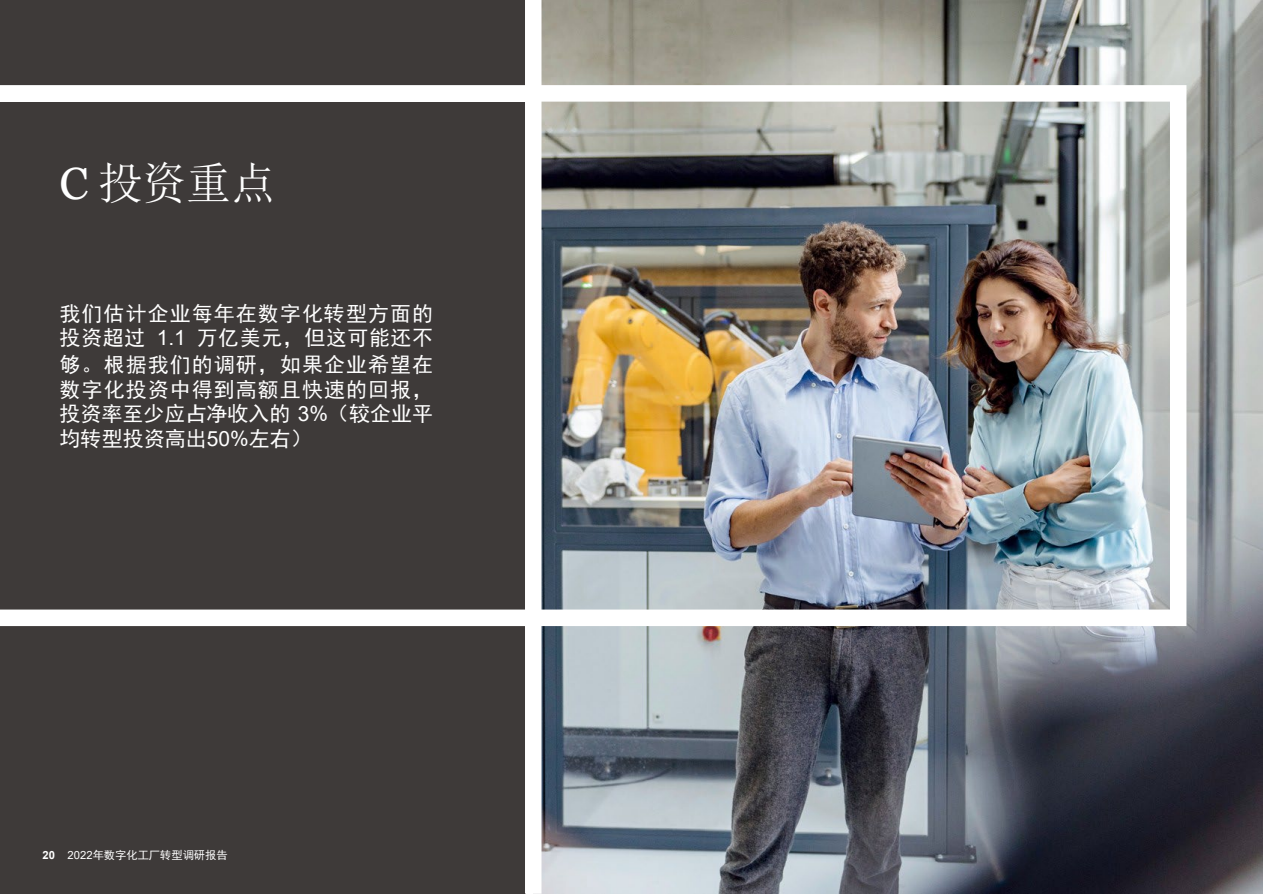
<style>
.page{position:relative;width:1263px;height:894px;background:#fff}
.page>*{position:absolute;margin:0;border:0;box-sizing:border-box;transform-origin:0 0}
.t1{font:45px "Sim Sun";color:#fff}
.t2{font:21px/24.9px "Sim Hei";letter-spacing:.045em;color:#fff}
.t3{font:11.25px "Sim Hei";color:#fff}
.s1{font-family:"Georgia"}
.s2{font-family:"Arial"}
.s3{font-family:"Arial";font-weight:700}
</style>
<div class="page">
<img style="left:1186px;top:0;width:77px;height:893px">
<img style="left:0;top:0;width:1186px;height:893px">
<h2 class="t1" style="left:59px;top:160px;width:218px"><span class="s1">C</span> 投资重点</h2>
<p class="t2" style="left:60px;top:302px;width:375px;line-height:24.2px">我们估计企业每年在数字化转型方面的投资超过 <span class="s2">1.1</span> 万亿美元，但这可能还不</p>
<p class="t2" style="left:60px;top:352px;width:375px;text-align:justify">够。根据我们的调研，如果企业希望在数字化投资中得到高额且快速的回报，投资率至少应占净收入的 <span class="s2">3%</span>（较企业平均转型投资高出<span class="s2">50%</span>左右）</p>
<p class="t3" style="left:43px;top:848px;width:187px"><span class="s3">20</span> <span class="s2">2022</span>年数字化工厂转型调研报告</p>
</div>
